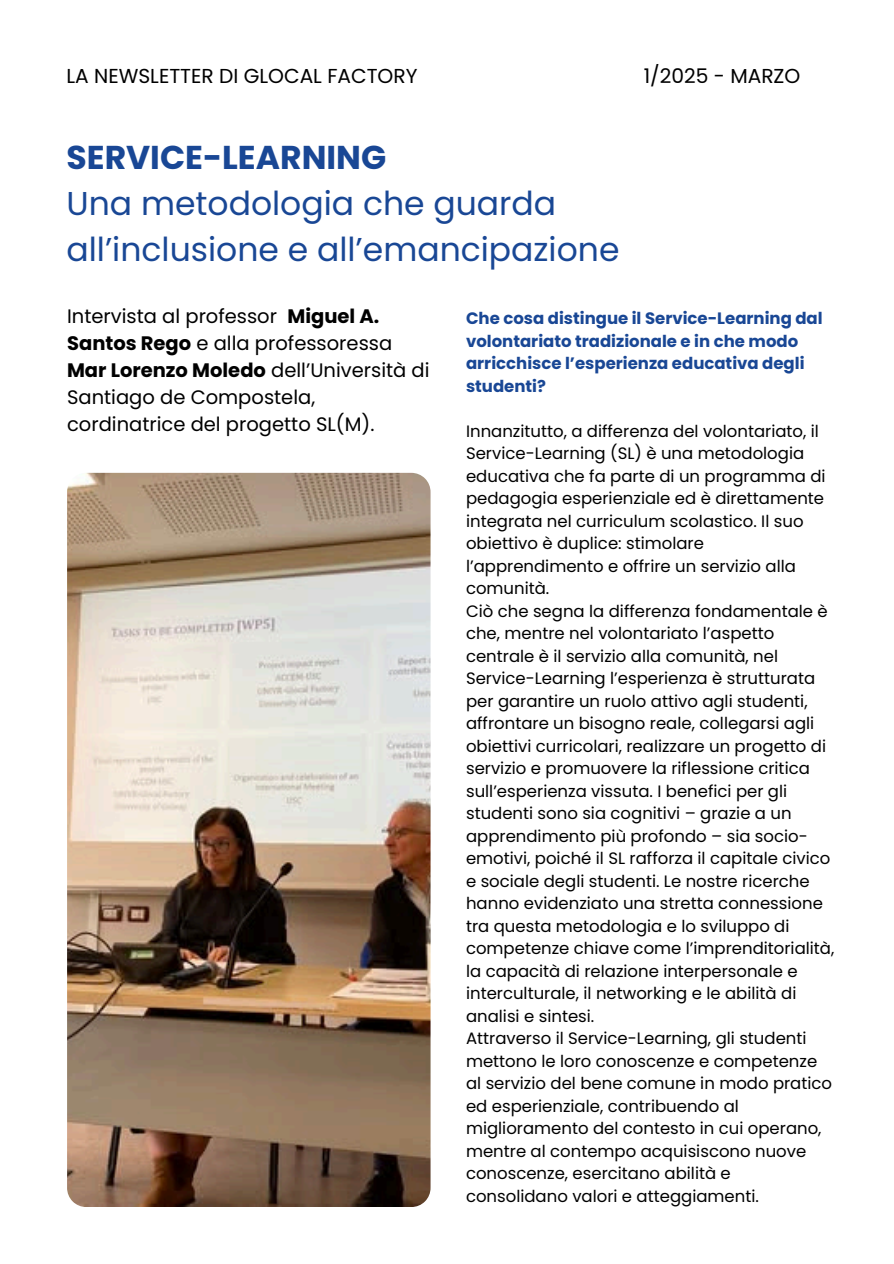
<style>
.page{position:relative;width:894px;height:1264px;background:#fff}
.page>*{position:absolute;margin:0;border:0;box-sizing:border-box;transform-origin:0 0}
.t1{font:33px/46.2px "Poppins";color:#194795}
.t2{font:20.1px "Poppins";color:#000}
.t3{font:19.5px/27px "Poppins";color:#000}
.t4{font:16.5px/22.5px "Poppins";color:#000}
.t5{font:700 16.5px/22.5px "Poppins";color:#194795}
.s1{font-weight:700}
</style>
<div class="page">
<img style="left:67px;top:473px;width:363px;height:733px">
<h1 class="t2" style="left:66px;top:62px;width:352px">LA NEWSLETTER DI GLOCAL FACTORY</h1>
<h1 class="t2" style="left:643px;top:62px;width:158px">1/2025 - MARZO</h1>
<h2 class="t1" style="left:66px;top:134px;width:554px"><span class="s1">SERVICE-LEARNING<br></span>Una metodologia che guarda all’inclusione e all’emancipazione</h2>
<p class="t3" style="left:67px;top:302px;width:364px">Intervista al professor <span class="s1">Miguel A.<br>Santos Rego</span> e alla professoressa <span class="s1">Mar Lorenzo Moledo</span> dell’Università di Santiago de Compostela, cordinatrice del progetto SL(M).</p>
<h3 class="t5" style="left:466px;top:307px;width:358px">Che cosa distingue il Service-Learning dal volontariato tradizionale e in che modo arricchisce l’esperienza educativa degli studenti?</h3>
<p class="t4" style="left:466px;top:419px;width:361px">Innanzitutto, a differenza del volontariato, il Service-Learning (SL) è una metodologia educativa che fa parte di un programma di pedagogia esperienziale ed è direttamente integrata nel curriculum scolastico. Il suo obiettivo è duplice: stimolare l’apprendimento e offrire un servizio alla comunità.</p>
<h4 class="t4" style="left:466px;top:599px;width:370px">Ciò che segna la differenza fondamentale è che, mentre nel volontariato l’aspetto centrale è il servizio alla comunità, nel Service-Learning l’esperienza è strutturata per garantire un ruolo attivo agli studenti, affrontare un bisogno reale, collegarsi agli obiettivi curricolari, realizzare un progetto di servizio e promuovere la riflessione critica sull’esperienza vissuta. I benefici per gli studenti sono sia cognitivi – grazie a un apprendimento più profondo – sia socio&shy;emotivi, poiché il SL rafforza il capitale civico e sociale degli studenti. Le nostre ricerche hanno evidenziato una stretta connessione tra questa metodologia e lo sviluppo di competenze chiave come l’imprenditorialità, la capacità di relazione interpersonale e interculturale, il networking e le abilità di analisi e sintesi.</h4>
<p class="t4" style="left:466px;top:1027px;width:367px">Attraverso il Service-Learning, gli studenti mettono le loro conoscenze e competenze al servizio del bene comune in modo pratico ed esperienziale, contribuendo al miglioramento del contesto in cui operano, mentre al contempo acquisiscono nuove conoscenze, esercitano abilità e consolidano valori e atteggiamenti.</p>
</div>
